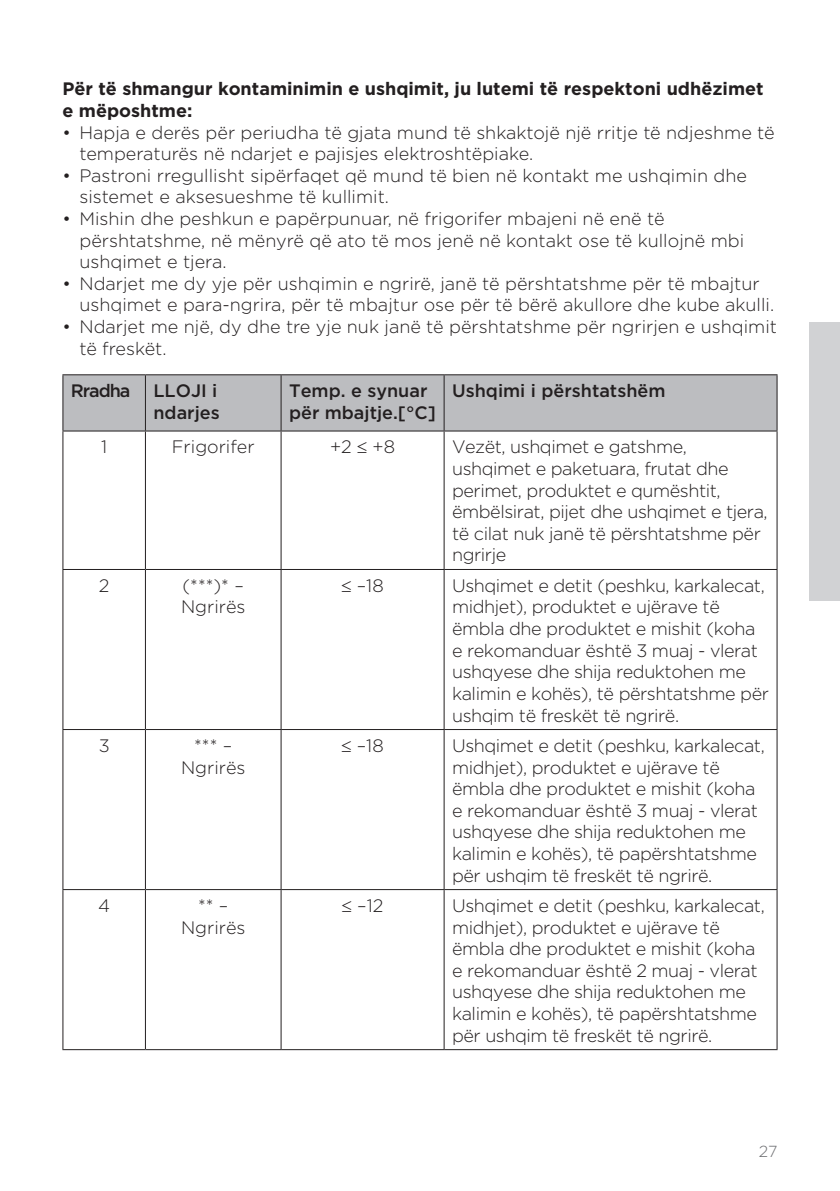
<style>
.page{position:relative;width:840px;height:1191px;background:#fff}
.page>*{position:absolute;margin:0;border:0;box-sizing:border-box;transform-origin:0 0}
.tabela_tekst{font:300 18px/21.6px "Gotham";letter-spacing:-.025em;color:#231f20}
.seznam{font:300 18px/21.6px "Gotham";color:#231f20}
.besedilo{font:700 18px/21.6px "Gotham";color:#231f20}
.tabela_tekst-2{font:500 18px/21.6px "Gotham";color:#231f20}
.tabela_tekst-3{font:300 18px/21.6px "Gotham";color:#231f20}
.t1{font:300 16px "Gotham";color:#6c6d70}
</style>
<div class="page">
<div style="left:808px;top:322px;width:31px;height:279px;background:#d1d2d4"></div>
<div style="left:63px;top:375px;width:713px;height:55px;background:#bcbdc0"></div>
<hr style="left:62px;top:374px;width:83px;height:1px;background:#231f20">
<hr style="left:62px;top:375px;width:1px;height:55px;background:#231f20">
<hr style="left:145px;top:374px;width:136px;height:1px;background:#231f20">
<hr style="left:145px;top:375px;width:1px;height:55px;background:#231f20">
<hr style="left:281px;top:374px;width:163px;height:1px;background:#231f20">
<hr style="left:280px;top:375px;width:1px;height:55px;background:#231f20">
<hr style="left:444px;top:374px;width:333px;height:1px;background:#231f20">
<hr style="left:443px;top:375px;width:1px;height:55px;background:#231f20">
<hr style="left:776px;top:375px;width:1px;height:55px;background:#231f20">
<hr style="left:62px;top:430px;width:83px;height:1px;background:#231f20">
<hr style="left:62px;top:431px;width:1px;height:138px;background:#231f20">
<hr style="left:145px;top:430px;width:136px;height:1px;background:#231f20">
<hr style="left:145px;top:431px;width:1px;height:138px;background:#231f20">
<hr style="left:281px;top:430px;width:163px;height:1px;background:#231f20">
<hr style="left:280px;top:431px;width:1px;height:138px;background:#231f20">
<hr style="left:444px;top:430px;width:333px;height:1px;background:#231f20">
<hr style="left:443px;top:431px;width:1px;height:138px;background:#231f20">
<hr style="left:776px;top:431px;width:1px;height:138px;background:#231f20">
<hr style="left:62px;top:569px;width:83px;height:1px;background:#231f20">
<hr style="left:62px;top:570px;width:1px;height:159px;background:#231f20">
<hr style="left:145px;top:569px;width:136px;height:1px;background:#231f20">
<hr style="left:145px;top:570px;width:1px;height:159px;background:#231f20">
<hr style="left:281px;top:569px;width:163px;height:1px;background:#231f20">
<hr style="left:280px;top:570px;width:1px;height:159px;background:#231f20">
<hr style="left:444px;top:569px;width:333px;height:1px;background:#231f20">
<hr style="left:443px;top:570px;width:1px;height:159px;background:#231f20">
<hr style="left:776px;top:570px;width:1px;height:159px;background:#231f20">
<hr style="left:62px;top:729px;width:83px;height:1px;background:#231f20">
<hr style="left:62px;top:730px;width:1px;height:159px;background:#231f20">
<hr style="left:145px;top:729px;width:136px;height:1px;background:#231f20">
<hr style="left:145px;top:730px;width:1px;height:159px;background:#231f20">
<hr style="left:281px;top:729px;width:163px;height:1px;background:#231f20">
<hr style="left:280px;top:730px;width:1px;height:159px;background:#231f20">
<hr style="left:444px;top:729px;width:333px;height:1px;background:#231f20">
<hr style="left:443px;top:730px;width:1px;height:159px;background:#231f20">
<hr style="left:776px;top:730px;width:1px;height:159px;background:#231f20">
<hr style="left:62px;top:889px;width:83px;height:1px;background:#231f20">
<hr style="left:62px;top:890px;width:1px;height:159px;background:#231f20">
<hr style="left:145px;top:889px;width:136px;height:1px;background:#231f20">
<hr style="left:145px;top:890px;width:1px;height:159px;background:#231f20">
<hr style="left:281px;top:889px;width:163px;height:1px;background:#231f20">
<hr style="left:280px;top:890px;width:1px;height:159px;background:#231f20">
<hr style="left:444px;top:889px;width:333px;height:1px;background:#231f20">
<hr style="left:443px;top:890px;width:1px;height:159px;background:#231f20">
<hr style="left:776px;top:890px;width:1px;height:159px;background:#231f20">
<hr style="left:62px;top:1049px;width:83px;height:1px;background:#231f20">
<hr style="left:145px;top:1049px;width:136px;height:1px;background:#231f20">
<hr style="left:281px;top:1049px;width:163px;height:1px;background:#231f20">
<hr style="left:444px;top:1049px;width:333px;height:1px;background:#231f20">
<p class="besedilo" style="left:62px;top:78px;width:702px">Për të shmangur kontaminimin e ushqimit, ju lutemi të respektoni udhëzimet e mëposhtme:</p>
<p class="seznam" style="left:79px;top:121px;width:696px;text-indent:-17px">• Hapja e derës për periudha të gjata mund të shkaktojë një rritje të ndjeshme të temperaturës në ndarjet e pajisjes elektroshtëpiake.</p>
<p class="seznam" style="left:79px;top:164px;width:668px;text-indent:-17px">• Pastroni rregullisht sipërfaqet që mund të bien në kontakt me ushqimin dhe sistemet e aksesueshme të kullimit.</p>
<p class="seznam" style="left:79px;top:207px;width:666px;text-indent:-17px">• Mishin dhe peshkun e papërpunuar, në frigorifer mbajeni në enë të përshtatshme, në mënyrë që ato të mos jenë në kontakt ose të kullojnë mbi ushqimet e tjera.</p>
<p class="seznam" style="left:79px;top:272px;width:695px;text-indent:-17px">• Ndarjet me dy yje për ushqimin e ngrirë, janë të përshtatshme për të mbajtur ushqimet e para-ngrira, për të mbajtur ose për të bërë akullore dhe kube akulli.</p>
<p class="seznam" style="left:79px;top:315px;width:698px;text-indent:-17px">• Ndarjet me një, dy dhe tre yje nuk janë të përshtatshme për ngrirjen e ushqimit të freskët.</p>
<p class="tabela_tekst-2" style="left:71px;top:380px;width:61px">Rradha</p>
<p class="tabela_tekst-2" style="left:153px;top:380px;width:68px">LLOJI i ndarjes</p>
<p class="tabela_tekst-2" style="left:289px;top:380px;width:148px">Temp. e synuar për mbajtje.[°C]</p>
<p class="tabela_tekst-2" style="left:452px;top:380px;width:215px">Ushqimi i përshtatshëm</p>
<p class="tabela_tekst" style="left:101px;top:436px;width:8px">1</p>
<p class="tabela_tekst-3" style="left:172px;top:436px;width:84px">Frigorifer</p>
<p class="tabela_tekst" style="left:330px;top:436px;width:66px">+2 ≤ +8</p>
<p class="tabela_tekst" style="left:452px;top:436px;width:317px">Vezët, ushqimet e gatshme, ushqimet e paketuara, frutat dhe perimet, produktet e qumështit, ëmbëlsirat, pijet dhe ushqimet e tjera, të cilat nuk janë të përshtatshme për ngrirje</p>
<p class="tabela_tekst" style="left:99px;top:574px;width:12px">2</p>
<p class="tabela_tekst-3" style="left:181px;top:574px;width:66px">(***)* –<br>Ngrirës</p>
<p class="tabela_tekst" style="left:341px;top:574px;width:44px">≤ –18</p>
<p class="tabela_tekst" style="left:452px;top:574px;width:318px">Ushqimet e detit (peshku, karkalecat, midhjet), produktet e ujërave të ëmbla dhe produktet e mishit (koha e rekomanduar është 3 muaj - vlerat ushqyese dhe shija reduktohen me kalimin e kohës), të përshtatshme për ushqim të freskët të ngrirë.</p>
<p class="tabela_tekst" style="left:99px;top:734px;width:12px">3</p>
<p class="tabela_tekst" style="left:194px;top:734px;width:40px">*** –</p>
<p class="tabela_tekst-3" style="left:181px;top:756px;width:66px">Ngrirës</p>
<p class="tabela_tekst" style="left:341px;top:734px;width:44px">≤ –18</p>
<p class="tabela_tekst" style="left:452px;top:734px;width:314px">Ushqimet e detit (peshku, karkalecat, midhjet), produktet e ujërave të ëmbla dhe produktet e mishit (koha e rekomanduar është 3 muaj - vlerat ushqyese dhe shija reduktohen me kalimin e kohës), të papërshtatshme për ushqim të freskët të ngrirë.</p>
<p class="tabela_tekst" style="left:98px;top:894px;width:13px">4</p>
<p class="tabela_tekst" style="left:198px;top:894px;width:32px">** –</p>
<p class="tabela_tekst-3" style="left:181px;top:916px;width:66px">Ngrirës</p>
<p class="tabela_tekst" style="left:341px;top:894px;width:43px">≤ –12</p>
<p class="tabela_tekst" style="left:452px;top:894px;width:314px">Ushqimet e detit (peshku, karkalecat, midhjet), produktet e ujërave të ëmbla dhe produktet e mishit (koha e rekomanduar është 2 muaj - vlerat ushqyese dhe shija reduktohen me kalimin e kohës), të papërshtatshme për ushqim të freskët të ngrirë.</p>
<p class="t1" style="left:758px;top:1140px;width:20px">27</p>
</div>
